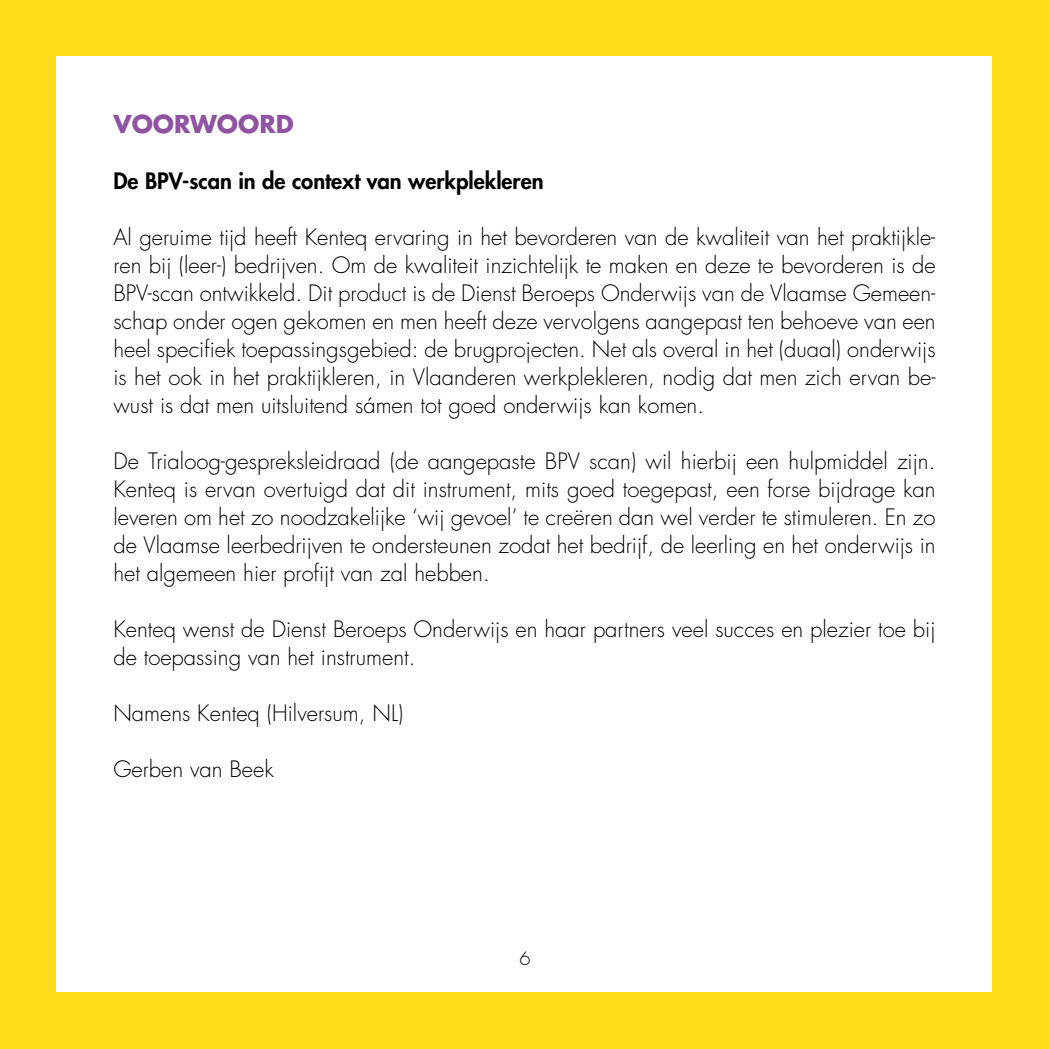
<style>
.page{position:relative;width:1049px;height:1049px;background:#ffde17}
.page>*{position:absolute;margin:0;border:0;box-sizing:border-box;transform-origin:0 0}
.t1{font:700 24px "Futura CE";color:#8f53a1}
.t2{font:300 22px/28px "Futura CE";color:#000;text-align:justify}
.t3{font:800 22px "Futura CE";color:#000}
.t4{font:300 18px "Futura CE";color:#000}
</style>
<div class="page">
<div style="left:56px;top:56px;width:935px;height:935px;background:#fff"></div>
<p class="t1" style="left:113px;top:106px;width:182px">VOORWOORD</p>
<p class="t3" style="left:113px;top:165px;width:432px">De BPV-scan in de context van werkplekleren</p>
<p class="t2" style="left:113px;top:223px;width:824px">Al geruime tijd heeft Kenteq ervaring in het bevorderen van de kwaliteit van het praktijkle&shy;ren bij (leer-) bedrijven. Om de kwaliteit inzichtelijk te maken en deze te bevorderen is de BPV-scan ontwikkeld. Dit product is de Dienst Beroeps Onderwijs van de Vlaamse Gemeen&shy;schap onder ogen gekomen en men heeft deze vervolgens aangepast ten behoeve van een heel specifiek toepassingsgebied: de brugprojecten. Net als overal in het (duaal) onderwijs is het ook in het praktijkleren, in Vlaanderen werkplekleren, nodig dat men zich ervan be&shy;wust is dat men uitsluitend sámen tot goed onderwijs kan komen.</p>
<p class="t2" style="left:113px;top:447px;width:824px">De Trialoog-gespreksleidraad (de aangepaste BPV scan) wil hierbij een hulpmiddel zijn.<br>Kenteq is ervan overtuigd dat dit instrument, mits goed toegepast, een forse bijdrage kan leveren om het zo noodzakelijke ‘wij gevoel’ te creëren dan wel verder te stimuleren. En zo de Vlaamse leerbedrijven te ondersteunen zodat het bedrijf, de leerling en het onderwijs in het algemeen hier profijt van zal hebben.</p>
<p class="t2" style="left:113px;top:615px;width:823px">Kenteq wenst de Dienst Beroeps Onderwijs en haar partners veel succes en plezier toe bij de toepassing van het instrument.</p>
<p class="t2" style="left:113px;top:699px;width:292px">Namens Kenteq (Hilversum, NL)</p>
<p class="t2" style="left:113px;top:755px;width:162px">Gerben van Beek</p>
<p class="t4" style="left:520px;top:947px;width:13px">6</p>
</div>
